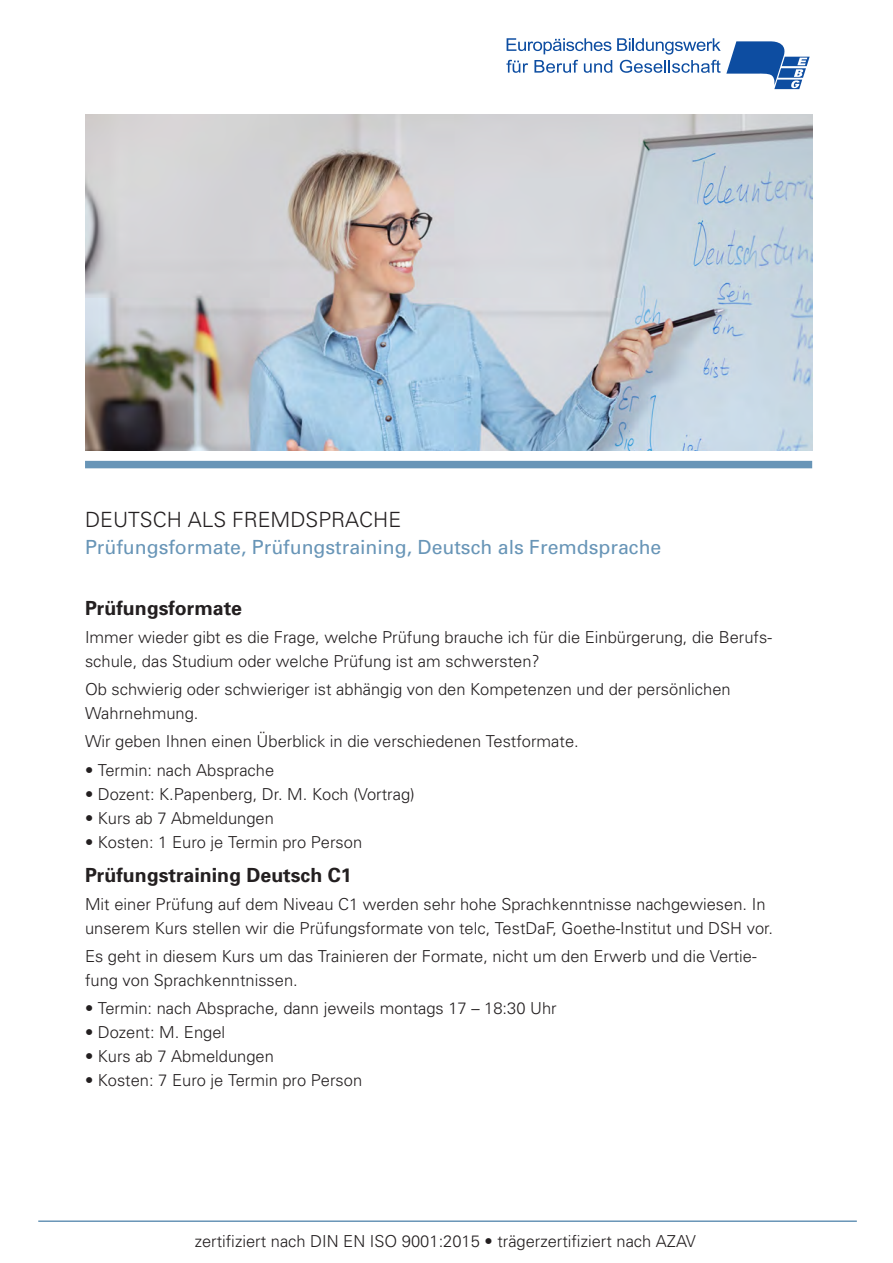
<style>
.page{position:relative;width:893px;height:1263px;background:#fff}
.page>*{position:absolute;margin:0;border:0;box-sizing:border-box;transform-origin:0 0}
.t1{font:300 21px "Univers";color:#231f20}
.t2{font:19.5px "Univers";color:#6895b7}
.t3{font:700 19.5px "Univers";color:#231f20}
.fließtext{font:300 16.5px/24px "Univers";color:#231f20}
</style>
<div class="page">
<img style="left:85px;top:115px;width:727px;height:336px">
<hr style="left:38px;top:1220px;width:819px;height:2px;background:#6895b7">
<div style="left:85px;top:461px;width:727px;height:7px;background:#6895b7"></div>
<svg style="left:506px;top:38px;width:304px;height:51px"></svg>
<p class="t1" style="left:85px;top:507px;width:318px">DEUTSCH ALS FREMDSPRACHE</p>
<p class="t2" style="left:85px;top:535px;width:578px">Prüfungsformate, Prüfungstraining, Deutsch als Fremdsprache</p>
<p class="t3" style="left:85px;top:595px;width:159px">Prüfungsformate</p>
<p class="fließtext" style="left:85px;top:624px;width:688px">Immer wieder gibt es die Frage, welche Prüfung brauche ich für die Einbürgerung, die Berufs&shy;schule, das Studium oder welche Prüfung ist am schwersten?</p>
<p class="fließtext" style="left:85px;top:677px;width:647px">Ob schwierig oder schwieriger ist abhängig von den Kompetenzen und der persönlichen<br>Wahrnehmung.</p>
<p class="fließtext" style="left:85px;top:729px;width:495px">Wir geben Ihnen einen Überblick in die verschiedenen Testformate.</p>
<p class="fließtext" style="left:85px;top:757px;width:191px">• Termin: nach Absprache</p>
<p class="fließtext" style="left:85px;top:781px;width:331px">• Dozent: K.Papenberg, Dr. M. Koch (Vortrag)</p>
<p class="fließtext" style="left:85px;top:805px;width:190px">• Kurs ab 7 Abmeldungen</p>
<p class="fließtext" style="left:85px;top:829px;width:279px">• Kosten: 1 Euro je Termin pro Person</p>
<p class="t3" style="left:85px;top:862px;width:268px">Prüfungstraining Deutsch C1</p>
<p class="fließtext" style="left:85px;top:891px;width:689px">Mit einer Prüfung auf dem Niveau C1 werden sehr hohe Sprachkenntnisse nachgewiesen. In unserem Kurs stellen wir die Prüfungsformate von telc, TestDaF, Goethe-Institut und DSH vor.</p>
<p class="fließtext" style="left:85px;top:944px;width:673px">Es geht in diesem Kurs um das Trainieren der Formate, nicht um den Erwerb und die Vertie&shy;fung von Sprachkenntnissen.</p>
<p class="fließtext" style="left:85px;top:996px;width:473px">• Termin: nach Absprache, dann jeweils montags 17 – 18:30 Uhr</p>
<p class="fließtext" style="left:85px;top:1020px;width:142px">• Dozent: M. Engel</p>
<p class="fließtext" style="left:85px;top:1044px;width:190px">• Kurs ab 7 Abmeldungen</p>
<p class="fließtext" style="left:85px;top:1068px;width:279px">• Kosten: 7 Euro je Termin pro Person</p>
<p class="fließtext" style="left:195px;top:1228px;width:503px">zertifiziert nach DIN EN ISO 9001:2015 • trägerzertifiziert nach AZAV</p>
</div>
